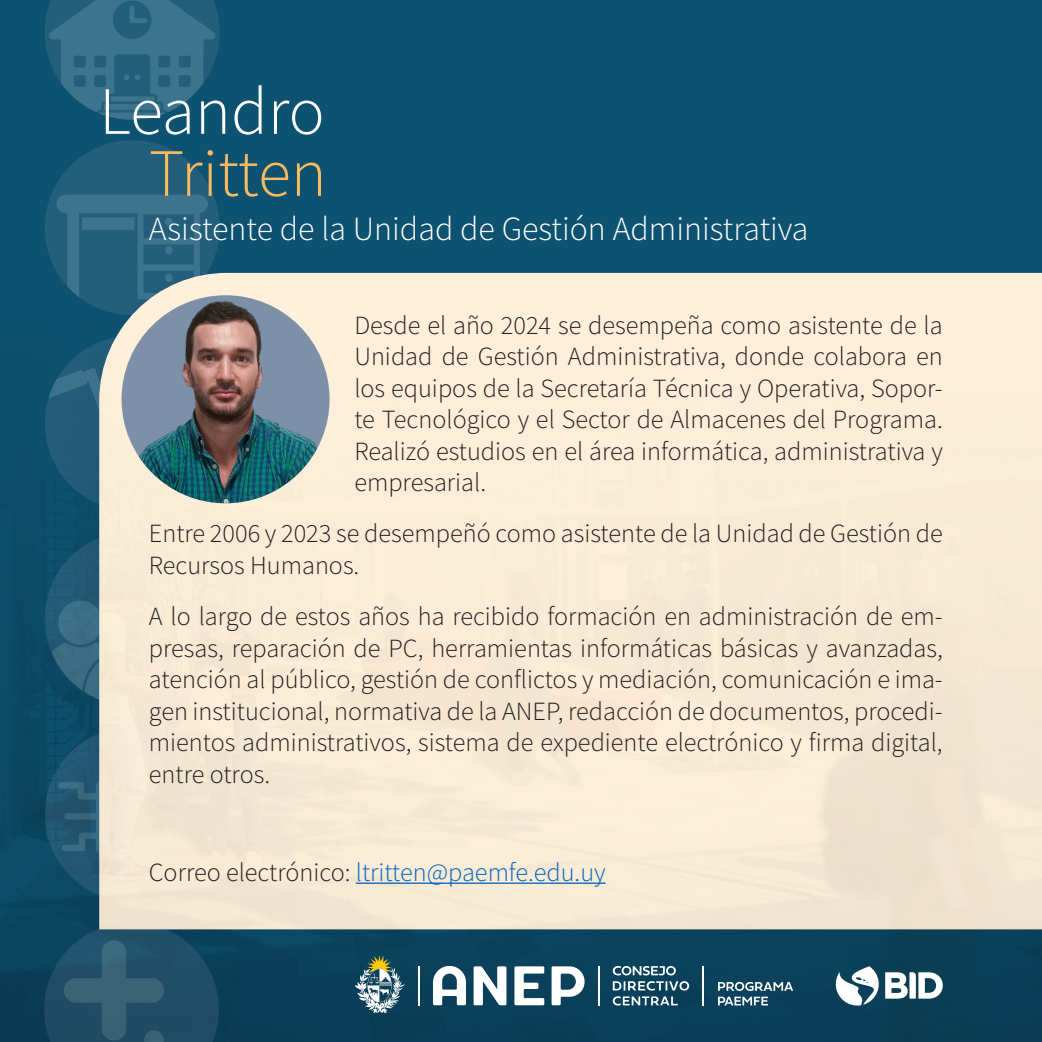
<style>
.page{position:relative;width:1042px;height:1042px;background:#0e5271}
.page>*{position:absolute;margin:0;border:0;box-sizing:border-box;transform-origin:0 0}
._1__Nombres{font:300 67.73px "Source Sans Pro";letter-spacing:-.005em;color:#fff}
._2__Apellidos{font:300 67.73px "Source Sans Pro";letter-spacing:-.005em;color:#fcba61}
._3__Cargo{font:300 33.77px "Source Sans Pro";color:#fff}
._4__Texto{font:300 26.25px/31.5px "Source Sans Pro";color:#231f20;text-align:justify}
._4__Texto-2{font:300 26.25px "Source Sans Pro";color:#0563c1}
.s1{color:#231f20}
</style>
<div class="page">
<img style="left:0;top:305px;width:1042px;height:737px">
<svg style="left:835px;top:966px;width:108px;height:41px;background:#7694a1"></svg>
<svg style="left:718px;top:982px;width:75px;height:23px;background:#52788b"></svg>
<svg style="left:433px;top:966px;width:151px;height:39px;background:#90a8b4"></svg>
<hr style="left:598px;top:966px;width:1px;height:39px;background:#fff">
<hr style="left:702px;top:966px;width:2px;height:39px;background:#fff">
<hr style="left:418px;top:966px;width:1px;height:39px;background:#fff">
<svg style="left:355px;top:955px;width:50px;height:58px;background:#5b7c82"></svg>
<svg style="left:613px;top:966px;width:76px;height:39px;background:#4b7285"></svg>
<svg style="left:45px;top:0;width:175px;height:120px"></svg>
<svg style="left:45px;top:368px;width:54px;height:133px"></svg>
<div style="left:45px;top:140px;width:175px;height:175px;background:#235e7b;border-radius:50%"></div>
<svg style="left:56px;top:195px;width:152px;height:103px"></svg>
<div style="left:45px;top:727px;width:175px;height:175px;background:#225772;border-radius:50%"></div>
<svg style="left:58px;top:746px;width:41px;height:136px"></svg>
<div style="left:45px;top:531px;width:175px;height:175px;background:#225974;border-radius:50%"></div>
<svg style="left:45px;top:600px;width:54px;height:106px"></svg>
<svg style="left:44px;top:922px;width:175px;height:120px;background:#225068"></svg>
<svg style="left:99px;top:273px;width:943px;height:32px;background:#ede5d2"></svg>
<img style="left:99px;top:305px;width:943px;height:624px">
<img style="left:122px;top:295px;width:207px;height:208px;border-radius:104px">
<hr style="left:356px;top:882px;width:250px;height:2px;background:#0563c1">
<p class="_1__Nombres" style="left:99px;top:70px;width:227px">Leandro</p>
<p class="_2__Apellidos" style="left:149px;top:132px;width:179px">Tritten</p>
<p class="_3__Cargo" style="left:149px;top:208px;width:661px">Asistente de la Unidad de Gestión Administrativa</p>
<p class="_4__Texto" style="left:354px;top:309px;width:590px">Desde el año 2024 se desempeña como asistente de la Unidad de Gestión Administrativa, donde colabora en los equipos de la Secretaría Técnica y Operativa, Sopor&shy;te Tecnológico y el Sector de Almacenes del Programa.<br>Realizó estudios en el área informática, administrativa y empresarial.</p>
<p class="_4__Texto" style="left:149px;top:518px;width:795px">Entre 2006 y 2023 se desempeñó como asistente de la Unidad de Gestión de<br>Recursos Humanos.</p>
<p class="_4__Texto" style="left:149px;top:601px;width:795px">A lo largo de estos años ha recibido formación en administración de em&shy;presas, reparación de PC, herramientas informáticas básicas y avanzadas, atención al público, gestión de conflictos y mediación, comunicación e ima&shy;gen institucional, normativa de la ANEP, redacción de documentos, procedi&shy;mientos administrativos, sistema de expediente electrónico y firma digital, entre otros.</p>
<p class="_4__Texto-2" style="left:149px;top:856px;width:458px"><span class="s1">Correo electrónico:</span> ltritten@paemfe.edu.uy</p>
</div>
